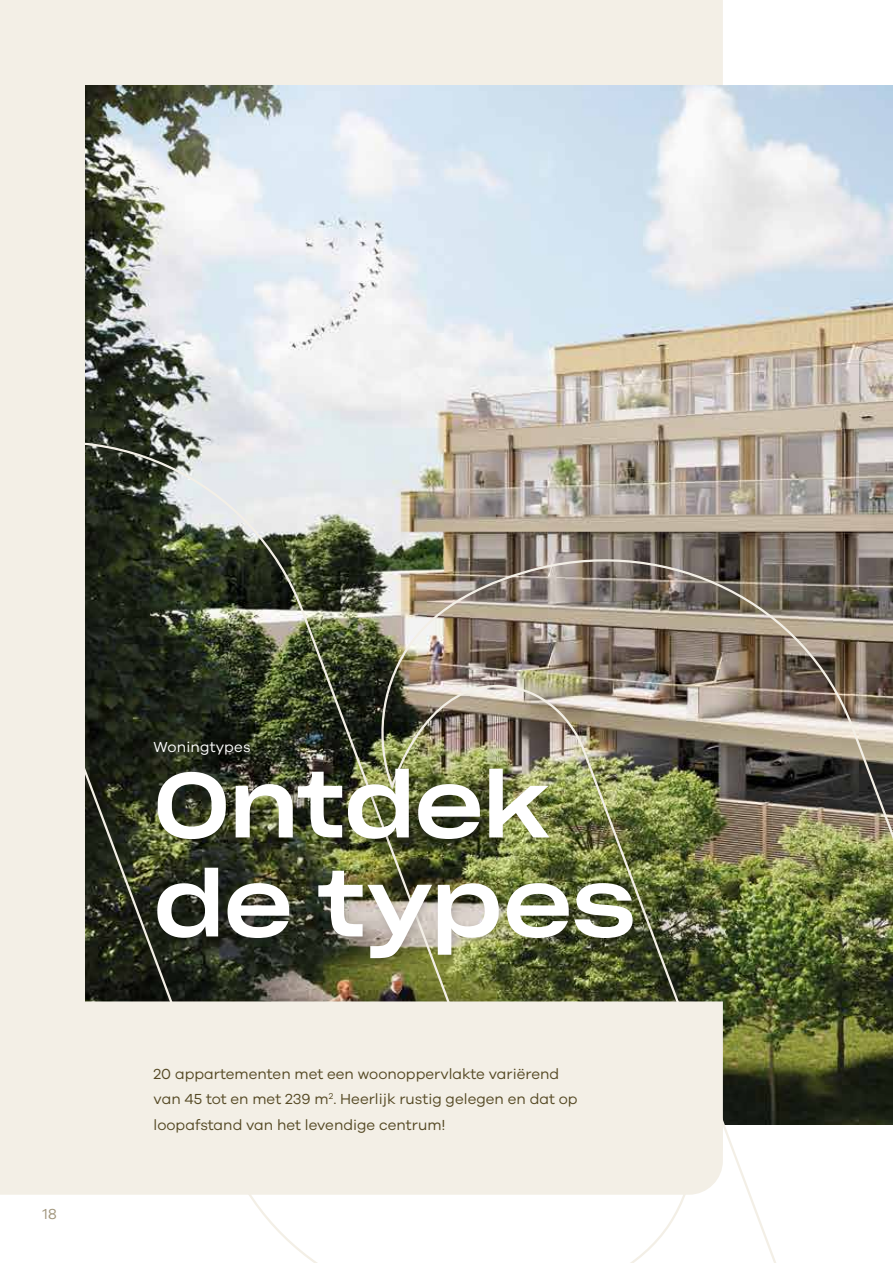
<style>
.page{position:relative;width:893px;height:1263px;background:#fff}
.page>*{position:absolute;margin:0;border:0;box-sizing:border-box;transform-origin:0 0}
.t1{font:90px/99px "Sharp Grotesk Medium 23";color:#fff}
.t2{font:15px/25.5px "Galano Grotesque";color:#554924}
.t3{font:15px "Galano Grotesque";letter-spacing:.01em;color:#fff}
.t4{font:15px "Galano Grotesque";color:#a1967d}
</style>
<div class="page">
<div style="left:0;top:0;width:723px;height:412px;background:#f3efe6"></div>
<img style="left:85px;top:85px;width:808px;height:452px">
<img style="left:702px;top:537px;width:191px;height:726px">
<img style="left:0;top:412px;width:702px;height:851px">
<div style="left:0;top:1001px;width:723px;height:194px;background:#f3efe6"></div>
<div style="left:153px;top:763px;width:489px;height:205px;background:#000;opacity:.16"></div>
<p class="t4" style="left:43px;top:1205px;width:16px">18</p>
<p class="t3" style="left:154px;top:738px;width:99px">Woningtypes</p>
<h1 class="t1" style="left:154px;top:747px;width:483px">Ontdek de types</h1>
<p class="t2" style="left:154px;top:1060px;width:425px">20 appartementen met een woonoppervlakte variërend van 45 tot en met 239 m<sup>2</sup>. Heerlijk rustig gelegen en dat op loopafstand van het levendige centrum!</p>
</div>
